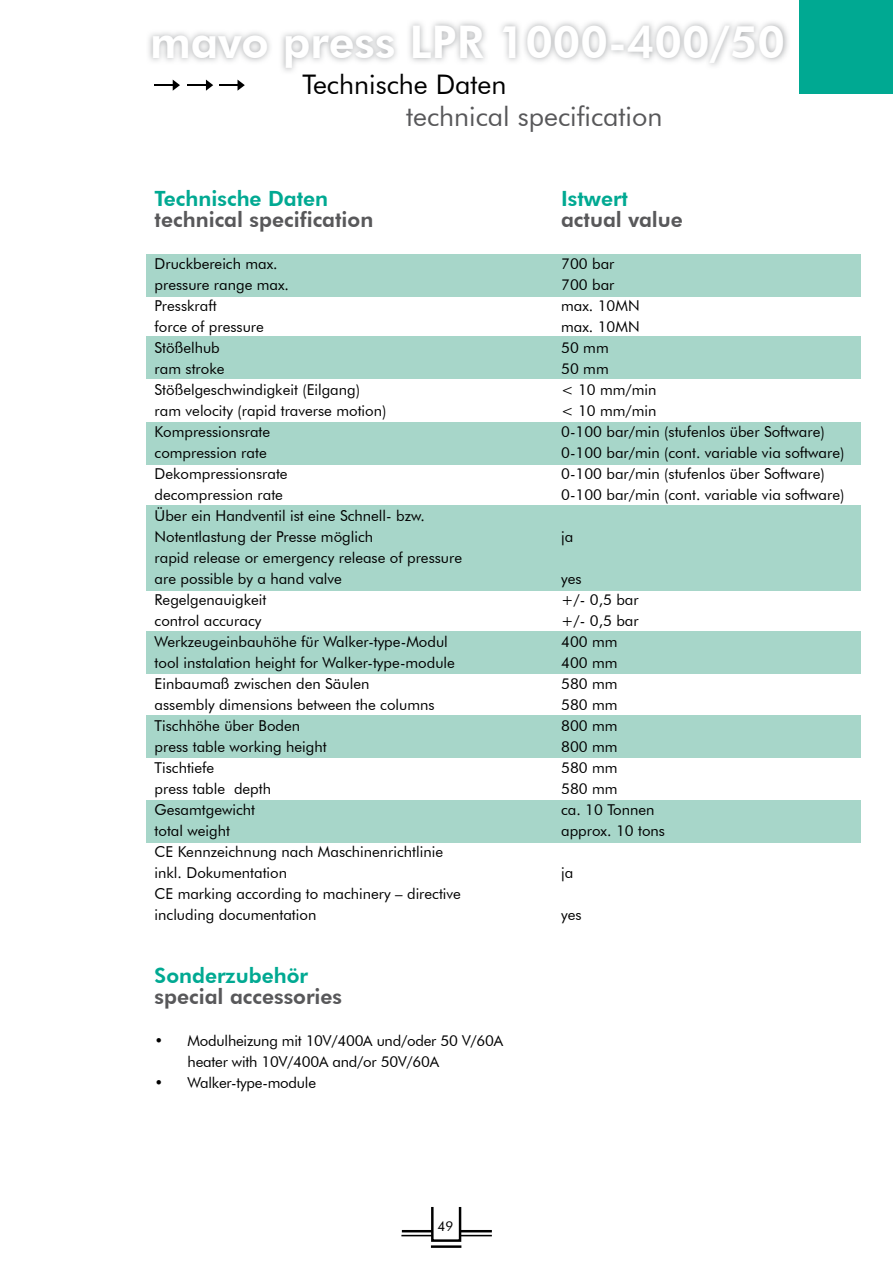
<style>
.page{position:relative;width:893px;height:1263px;background:#fff}
.page>*{position:absolute;margin:0;border:0;box-sizing:border-box;transform-origin:0 0}
.t1{font:800 45px "Futura BT";color:#fff}
.t2{font:27px "Futura BT";color:#58585a}
.t3{font:27px "Futura BT";color:#000}
.t4{font:800 21px "Futura BT";color:#58585a}
.t5{font:800 21px "Futura BT";color:#00a992}
.t6{font:15px/21px "Futura BT";color:#000}
.t7{font:13.5px "Futura BT";color:#000}
</style>
<div class="page">
<div style="left:799px;top:0;width:94px;height:94px;background:#00a992"></div>
<hr style="left:154px;top:84px;width:22px;height:2px;background:#000">
<svg style="left:173px;top:80px;width:7px;height:11px"></svg>
<hr style="left:187px;top:84px;width:22px;height:2px;background:#000">
<svg style="left:206px;top:80px;width:7px;height:11px"></svg>
<hr style="left:219px;top:84px;width:22px;height:2px;background:#000">
<svg style="left:238px;top:80px;width:7px;height:11px"></svg>
<svg style="left:431px;top:1207px;width:30px;height:35px"></svg>
<hr style="left:461px;top:1235px;width:31px;height:1px;background:#000">
<hr style="left:402px;top:1230px;width:30px;height:2px;background:#000">
<hr style="left:461px;top:1230px;width:31px;height:2px;background:#000">
<hr style="left:401px;top:1235px;width:31px;height:1px;background:#000">
<hr style="left:431px;top:1245px;width:30px;height:3px;background:#000">
<div style="left:146px;top:800px;width:714px;height:42px;background:#a7d6c9"></div>
<div style="left:146px;top:715px;width:714px;height:43px;background:#a7d6c9"></div>
<div style="left:146px;top:631px;width:714px;height:43px;background:#a7d6c9"></div>
<div style="left:146px;top:505px;width:714px;height:85px;background:#a7d6c9"></div>
<div style="left:146px;top:422px;width:714px;height:43px;background:#a7d6c9"></div>
<div style="left:146px;top:336px;width:714px;height:43px;background:#a7d6c9"></div>
<div style="left:146px;top:254px;width:714px;height:43px;background:#a7d6c9"></div>
<img style="left:148px;top:22px;width:640px;height:50px">
<h1 class="t1" style="left:150px;top:15px;width:637px">mavo press LPR 1000-400/50</h1>
<h2 class="t3" style="left:303px;top:68px;width:205px">Technische Daten</h2>
<h2 class="t2" style="left:406px;top:100px;width:258px">technical specification</h2>
<h3 class="t5" style="left:155px;top:186px;width:175px">Technische Daten</h3>
<h3 class="t5" style="left:561px;top:186px;width:68px">Istwert</h3>
<h3 class="t4" style="left:155px;top:207px;width:220px">technical specification</h3>
<h3 class="t4" style="left:561px;top:207px;width:123px">actual value</h3>
<p class="t6" style="left:155px;top:253px;width:125px">Druckbereich max.</p>
<p class="t6" style="left:561px;top:253px;width:55px">700 bar</p>
<p class="t6" style="left:155px;top:274px;width:136px">pressure range max.</p>
<p class="t6" style="left:561px;top:274px;width:55px">700 bar</p>
<p class="t6" style="left:155px;top:295px;width:63px">Presskraft</p>
<p class="t6" style="left:561px;top:295px;width:80px">max. 10MN</p>
<p class="t6" style="left:155px;top:316px;width:111px">force of pressure</p>
<p class="t6" style="left:561px;top:316px;width:80px">max. 10MN</p>
<p class="t6" style="left:155px;top:337px;width:67px">Stößelhub</p>
<p class="t6" style="left:561px;top:337px;width:49px">50 mm</p>
<p class="t6" style="left:155px;top:358px;width:71px">ram stroke</p>
<p class="t6" style="left:561px;top:358px;width:49px">50 mm</p>
<p class="t6" style="left:155px;top:379px;width:207px">Stößelgeschwindigkeit (Eilgang)</p>
<p class="t6" style="left:561px;top:379px;width:97px">&lt; 10 mm/min</p>
<p class="t6" style="left:155px;top:400px;width:233px">ram velocity (rapid traverse motion)</p>
<p class="t6" style="left:561px;top:400px;width:97px">&lt; 10 mm/min</p>
<p class="t6" style="left:155px;top:421px;width:117px">Kompressionsrate</p>
<p class="t6" style="left:561px;top:421px;width:265px">0-100 bar/min (stufenlos über Software)</p>
<p class="t6" style="left:155px;top:442px;width:114px">compression rate</p>
<p class="t6" style="left:561px;top:442px;width:285px">0-100 bar/min (cont. variable via software)</p>
<p class="t6" style="left:155px;top:463px;width:135px">Dekompressionsrate</p>
<p class="t6" style="left:561px;top:463px;width:265px">0-100 bar/min (stufenlos über Software)</p>
<p class="t6" style="left:155px;top:484px;width:130px">decompression rate</p>
<p class="t6" style="left:561px;top:484px;width:285px">0-100 bar/min (cont. variable via software)</p>
<p class="t6" style="left:155px;top:505px;width:272px">Über ein Handventil ist eine Schnell- bzw.<br>Notentlastung der Presse möglich</p>
<p class="t6" style="left:561px;top:526px;width:14px">ja</p>
<p class="t6" style="left:155px;top:547px;width:309px">rapid release or emergency release of pressure are possible by a hand valve</p>
<p class="t6" style="left:561px;top:568px;width:22px">yes</p>
<p class="t6" style="left:155px;top:589px;width:113px">Regelgenauigkeit</p>
<p class="t6" style="left:561px;top:589px;width:79px">+/- 0,5 bar</p>
<p class="t6" style="left:155px;top:610px;width:108px">control accuracy</p>
<p class="t6" style="left:561px;top:610px;width:79px">+/- 0,5 bar</p>
<p class="t6" style="left:155px;top:631px;width:295px">Werkzeugeinbauhöhe für Walker-type-Modul</p>
<p class="t6" style="left:561px;top:631px;width:58px">400 mm</p>
<p class="t6" style="left:155px;top:652px;width:302px">tool instalation height for Walker-type-module</p>
<p class="t6" style="left:561px;top:652px;width:58px">400 mm</p>
<p class="t6" style="left:155px;top:673px;width:216px">Einbaumaß zwischen den Säulen</p>
<p class="t6" style="left:561px;top:673px;width:58px">580 mm</p>
<p class="t6" style="left:155px;top:694px;width:281px">assembly dimensions between the columns</p>
<p class="t6" style="left:561px;top:694px;width:58px">580 mm</p>
<p class="t6" style="left:155px;top:715px;width:147px">Tischhöhe über Boden</p>
<p class="t6" style="left:561px;top:715px;width:58px">800 mm</p>
<p class="t6" style="left:155px;top:736px;width:174px">press table working height</p>
<p class="t6" style="left:561px;top:736px;width:58px">800 mm</p>
<p class="t6" style="left:155px;top:757px;width:61px">Tischtiefe</p>
<p class="t6" style="left:561px;top:757px;width:58px">580 mm</p>
<p class="t6" style="left:155px;top:778px;width:118px">press table depth</p>
<p class="t6" style="left:561px;top:778px;width:58px">580 mm</p>
<p class="t6" style="left:155px;top:799px;width:102px">Gesamtgewicht</p>
<p class="t6" style="left:561px;top:799px;width:95px">ca. 10 Tonnen</p>
<p class="t6" style="left:155px;top:820px;width:77px">total weight</p>
<p class="t6" style="left:561px;top:820px;width:105px">approx. 10 tons</p>
<p class="t6" style="left:155px;top:841px;width:290px">CE Kennzeichnung nach Maschinenrichtlinie inkl. Dokumentation</p>
<p class="t6" style="left:561px;top:862px;width:14px">ja</p>
<p class="t6" style="left:155px;top:883px;width:308px">CE marking according to machinery – directive including documentation</p>
<h3 class="t5" style="left:155px;top:963px;width:155px">Sonderzubehör</h3>
<h3 class="t4" style="left:155px;top:984px;width:189px">special accessories</h3>
<p class="t6" style="left:188px;top:1030px;width:317px;text-indent:-33px">• Modulheizung mit 10V/400A und/oder 50 V/60A heater with 10V/400A and/or 50V/60A</p>
<p class="t6" style="left:155px;top:1072px;width:163px">• Walker-type-module</p>
<p class="t7" style="left:437px;top:1218px;width:17px">49</p>
<p class="t6" style="left:561px;top:904px;width:22px">yes</p>
</div>
